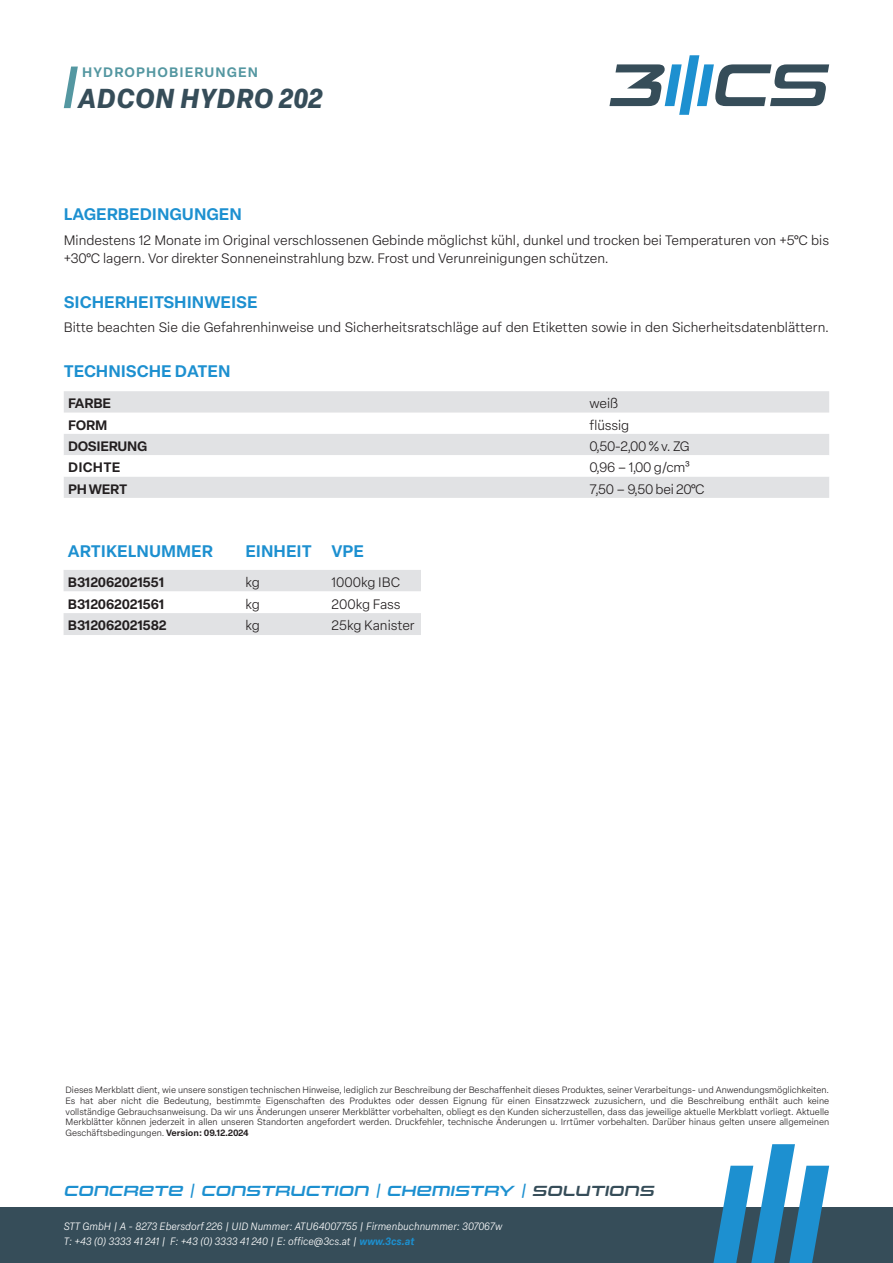
<style>
.page{position:relative;width:893px;height:1263px;background:#fff}
.page>*{position:absolute;margin:0;border:0;box-sizing:border-box;transform-origin:0 0}
.t1{font:italic 700 27px "Elza Text";letter-spacing:.02em;color:#364d59}
.t2{font:600 16.5px "Elza Text";color:#1d90d0}
.t3{font:italic 15px "Uniwars Sb";letter-spacing:.04em;color:#1d90d0}
.t4{font:300 13.5px/18.8px "Elza Text";color:#231f20}
.t5{font:600 13.5px "Elza Text";color:#231f20}
.t6{font:600 13.5px "Elza Text";letter-spacing:.08em;color:#5497a1}
.t7{font:600 13.5px "Elza Text";letter-spacing:-.02em;color:#231f20}
.t8{font:italic 300 10.5px/15px "Elza Text";color:#fff}
.t9{font:300 9px/10.8px "Elza Text";color:#231f20;text-align:justify}
.s1{font-weight:600}
.s2{color:#364d59}
.s3{font-weight:600;color:#1d90d0}
</style>
<div class="page">
<div style="left:0;top:1208px;width:893px;height:55px;background:#364d59"></div>
<svg style="left:711px;top:1144px;width:118px;height:119px"></svg>
<svg style="left:609px;top:55px;width:220px;height:60px"></svg>
<svg style="left:64px;top:67px;width:14px;height:41px"></svg>
<svg style="left:64px;top:391px;width:765px;height:107px;fill:#e1e2e4"></svg>
<svg style="left:64px;top:455px;width:765px;height:21px"></svg>
<svg style="left:64px;top:570px;width:357px;height:65px"></svg>
<h3 class="t6" style="left:82px;top:61px;width:177px">HYDROPHOBIERUNGEN</h3>
<h1 class="t1" style="left:78px;top:78px;width:245px">ADCON HYDRO 202</h1>
<h2 class="t2" style="left:64px;top:201px;width:180px">LAGERBEDINGUNGEN</h2>
<h3 class="t4" style="left:64px;top:230px;width:767px">Mindestens 12 Monate im Original verschlossenen Gebinde möglichst kühl, dunkel und trocken bei Temperaturen von +5°C bis +30°C lagern. Vor direkter Sonneneinstrahlung bzw. Frost und Verunreinigungen schützen.</h3>
<h2 class="t2" style="left:64px;top:289px;width:195px">SICHERHEITSHINWEISE</h2>
<h3 class="t4" style="left:64px;top:317px;width:767px">Bitte beachten Sie die Gefahrenhinweise und Sicherheitsratschläge auf den Etiketten sowie in den Sicherheitsdatenblättern.</h3>
<h2 class="t2" style="left:64px;top:358px;width:168px">TECHNISCHE DATEN</h2>
<h3 class="t5" style="left:68px;top:393px;width:45px">FARBE</h3>
<h3 class="t4" style="left:589px;top:393px;width:30px">weiß</h3>
<h3 class="t5" style="left:68px;top:414px;width:41px">FORM</h3>
<h3 class="t4" style="left:589px;top:415px;width:42px">flüssig</h3>
<h3 class="t7" style="left:68px;top:436px;width:81px">DOSIERUNG</h3>
<h3 class="t4" style="left:589px;top:436px;width:102px">0,50-2,00 % v. ZG</h3>
<h3 class="t5" style="left:68px;top:457px;width:54px">DICHTE</h3>
<h3 class="t4" style="left:589px;top:457px;width:102px">0,96 – 1,00 g/cm³</h3>
<h3 class="t5" style="left:68px;top:478px;width:61px">PH WERT</h3>
<h3 class="t4" style="left:589px;top:479px;width:117px">7,50 – 9,50 bei 20°C</h3>
<h2 class="t2" style="left:68px;top:538px;width:146px">ARTIKELNUMMER</h2>
<h2 class="t2" style="left:245px;top:538px;width:120px">EINHEIT VPE</h2>
<h3 class="t5" style="left:68px;top:572px;width:98px">B312062021551</h3>
<h3 class="t4" style="left:245px;top:572px;width:16px">kg</h3>
<h3 class="t4" style="left:331px;top:572px;width:70px">1000kg IBC</h3>
<h3 class="t5" style="left:68px;top:593px;width:98px">B312062021561</h3>
<h3 class="t4" style="left:245px;top:594px;width:16px">kg</h3>
<h3 class="t4" style="left:331px;top:594px;width:71px">200kg Fass</h3>
<h3 class="t5" style="left:68px;top:615px;width:100px">B312062021582</h3>
<h3 class="t4" style="left:245px;top:616px;width:16px">kg</h3>
<h3 class="t4" style="left:331px;top:616px;width:85px">25kg Kanister</h3>
<p class="t9" style="left:66px;top:1084px;width:765px">Dieses Merkblatt dient, wie unsere sonstigen technischen Hinweise, lediglich zur Beschreibung der Beschaffenheit dieses Produktes, seiner Verarbeitungs- und Anwendungsmöglichkeiten.<br>Es hat aber nicht die Bedeutung, bestimmte Eigenschaften des Produktes oder dessen Eignung für einen Einsatzzweck zuzusichern, und die Beschreibung enthält auch keine vollständige Gebrauchsanweisung. Da wir uns Änderungen unserer Merkblätter vorbehalten, obliegt es den Kunden sicherzustellen, dass das jeweilige aktuelle Merkblatt vorliegt. Aktuelle Merkblätter können jederzeit in allen unseren Standorten angefordert werden. Druckfehler, technische Änderungen u. Irrtümer vorbehalten. Darüber hinaus gelten unsere allgemeinen Geschäftsbedingungen. <span class="s1">Version: 09.12.2024</span></p>
<h3 class="t3" style="left:64px;top:1182px;width:591px">CONCRETE | CONSTRUCTION | CHEMISTRY | <span class="s2">SOLUTIONS</span></h3>
<p class="t8" style="left:64px;top:1219px;width:440px">STT GmbH | A - 8273 Ebersdorf 226 | UID Nummer: ATU64007755 | Firmenbuchnummer: 307067w<br>T: +43 (0) 3333 41 241 | F: +43 (0) 3333 41 240 | E: office@3cs.at | <span class="s3">www.3cs.at</span></p>
</div>
